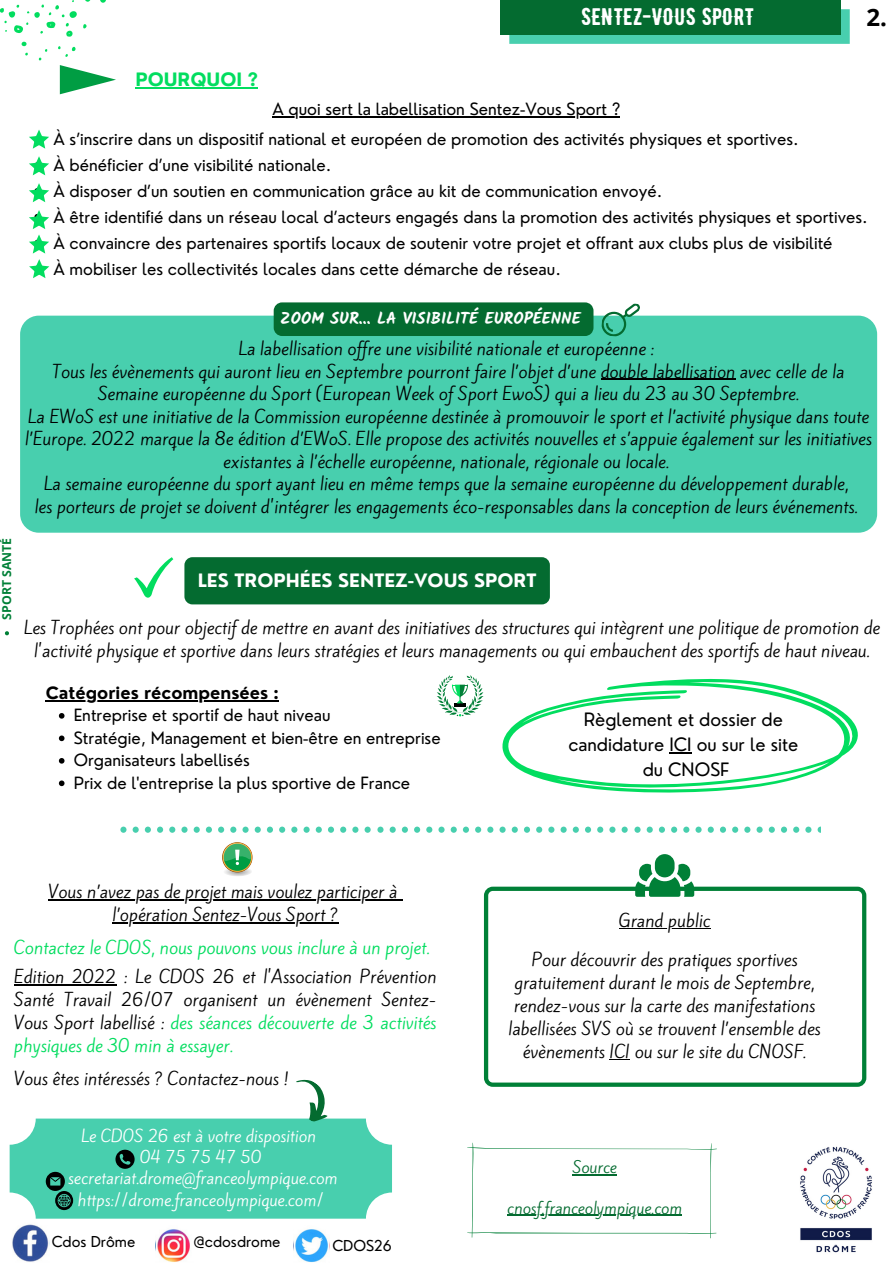
<style>
.page{position:relative;width:893px;height:1264px;background:#fff}
.page>*{position:absolute;margin:0;border:0;box-sizing:border-box;transform-origin:0 0}
.t1{font:24px "BERNIER Regular";color:#fff}
.t2{font:700 24px "Open Sans";color:#000}
.t3{font:18px/24.8px "Nourd";color:#000;text-align:center}
.t4{font:700 18px "Nourd";color:#fff}
.t5{font:700 18px "Nourd";color:#02dd5f}
.t6{font:16.5px/22.5px "Kite One";color:#000;text-align:center}
.t7{font:16.5px/22.5px "Nourd";color:#000}
.t8{font:16.5px/25.8px "Nourd";color:#010101}
.t9{font:16.5px "Kite One";color:#02dd5f}
.t10{font:700 16.5px "Kalam";color:#fff}
.t11{font:700 16.5px "Nourd";color:#000}
.t12{font:15.45px/21.3px "Kite One";color:#fff;text-align:center}
.t13{font:15px "Kite One";color:#046b30}
.t14{font:14.7px "Nourd";color:#000}
.t15{font:700 12.3px "Open Sans";color:#008037}
.s1{color:#02dd5f}
</style>
<div class="page">
<svg style="left:509px;top:9px;width:340px;height:35px;background:#4aceae"></svg>
<div style="left:500px;top:0;width:340px;height:35px;background:#046b30"></div>
<div style="left:10px;top:1118px;width:382px;height:100px;background:#48cfae;border-radius:26px"></div>
<img style="left:800px;top:1146px;width:72px;height:107px">
<img style="left:12px;top:1224px;width:37px;height:38px">
<img style="left:157px;top:1229px;width:33px;height:33px">
<img style="left:293px;top:1229px;width:35px;height:33px">
<svg style="left:467px;top:1142px;width:249px;height:96px"></svg>
<svg style="left:115px;top:1149px;width:20px;height:19px"></svg>
<svg style="left:46px;top:1171px;width:27px;height:39px"></svg>
<svg style="left:0;top:0;width:116px;height:94px"></svg>
<div style="left:20px;top:315px;width:857px;height:217px;background:#48cfae;border-radius:19px"></div>
<div style="left:184px;top:557px;width:366px;height:47px;background:#046b30;border-radius:8px"></div>
<svg style="left:134px;top:557px;width:39px;height:40px"></svg>
<svg style="left:59px;top:713px;width:5px;height:5px"></svg>
<svg style="left:59px;top:735px;width:5px;height:6px"></svg>
<svg style="left:59px;top:758px;width:5px;height:5px"></svg>
<svg style="left:59px;top:780px;width:5px;height:6px"></svg>
<hr style="left:46px;top:700px;width:233px;height:1px;background:#000">
<svg style="left:502px;top:678px;width:356px;height:115px"></svg>
<svg style="left:120px;top:826px;width:250px;height:6px"></svg>
<svg style="left:377px;top:826px;width:250px;height:6px"></svg>
<svg style="left:634px;top:826px;width:186px;height:6px"></svg>
<svg style="left:282px;top:1079px;width:57px;height:43px"></svg>
<svg style="left:599px;top:303px;width:41px;height:34px"></svg>
<svg style="left:29px;top:129px;width:20px;height:20px"></svg>
<svg style="left:29px;top:156px;width:20px;height:19px"></svg>
<svg style="left:29px;top:183px;width:20px;height:19px"></svg>
<svg style="left:29px;top:210px;width:20px;height:43px"></svg>
<svg style="left:29px;top:259px;width:20px;height:19px"></svg>
<svg style="left:437px;top:675px;width:46px;height:41px"></svg>
<svg style="left:222px;top:842px;width:30px;height:34px"></svg>
<hr style="left:600px;top:379px;width:135px;height:1px;background:#000">
<hr style="left:572px;top:1174px;width:44px;height:1px;background:#046b30">
<hr style="left:507px;top:1214px;width:174px;height:1px;background:#046b30">
<svg style="left:5px;top:631px;width:4px;height:4px"></svg>
<hr style="left:135px;top:87px;width:123px;height:2px;background:#02dd5f">
<hr style="left:272px;top:117px;width:348px;height:1px;background:#000">
<div style="left:274px;top:302px;width:319px;height:34px;background:#046b30"></div>
<hr style="left:48px;top:899px;width:349px;height:1px;background:#000">
<hr style="left:112px;top:922px;width:226px;height:1px;background:#000">
<hr style="left:14px;top:984px;width:102px;height:1px;background:#000">
<svg style="left:484px;top:886px;width:382px;height:200px"></svg>
<svg style="left:635px;top:863px;width:59px;height:33px"></svg>
<div style="left:654px;top:854px;width:20px;height:23px;background:#008037;border-radius:10px"></div>
<hr style="left:618px;top:927px;width:92px;height:1px;background:#000">
<svg style="left:609px;top:1058px;width:21px;height:1px"></svg>
<h1 class="t1" style="left:581px;top:2px;width:174px">SENTEZ-VOUS SPORT</h1>
<h1 class="t2" style="left:866px;top:1px;width:22px">2.</h1>
<p class="t5" style="left:135px;top:68px;width:124px">POURQUOI ?</p>
<p class="t7" style="left:272px;top:98px;width:349px">A quoi sert la labellisation Sentez-Vous Sport ?</p>
<p class="t7" style="left:53px;top:126px;width:746px;line-height:25.8px">À s’inscrire dans un dispositif national et européen de promotion des activités physiques et sportives.<br>À bénéficier d’une visibilité nationale.<br>À disposer d’un soutien en communication grâce au kit de communication envoyé.</p>
<p class="t8" style="left:53px;top:204px;width:815px">À être identifié dans un réseau local d’acteurs engagés dans la promotion des activités physiques et sportives.<br>À convaincre des partenaires sportifs locaux de soutenir votre projet et offrant aux clubs plus de visibilité<br>À mobiliser les collectivités locales dans cette démarche de réseau.</p>
<p class="t10" style="left:280px;top:308px;width:302px">ZOOM SUR... LA VISIBILITÉ EUROPÉENNE</p>
<p class="t15" style="left:-2px;top:619px;width:83px;rotate:-90deg">SPORT SANTÉ</p>
<p class="t6" style="left:25px;top:338px;width:848px">La labellisation of re une visibilité nationale et européenne :<br>Tous les évènements qui auront lieu en Septembre pourront faire l’objet d’une double labellisation avec celle de la Semaine européenne du Sport (European Week of Sport EwoS) qui a lieu du 23 au 30 Septembre.<br>La EWoS est une initiative de la Commission européenne destinée à promouvoir le sport et l’activité physique dans toute l’Europe. 2022 marque la 8e édition d’EWoS. Elle propose des activités nouvelles et s’appuie également sur les initiatives existantes à l’échelle européenne, nationale, régionale ou locale.<br>La semaine européenne du sport ayant lieu en même temps que la semaine européenne du développement durable,<br>les porteurs de projet se doivent d'intégrer les engagements éco-responsables dans la conception de leurs événements.</p>
<p class="t4" style="left:198px;top:569px;width:108px">DÉFINITION</p>
<p class="t6" style="left:24px;top:617px;width:857px">Les Trophées ont pour objectif de mettre en avant des initiatives des structures qui intègrent une politique de promotion de l'activité physique et sportive dans leurs stratégies et leurs managements ou qui embauchent des sportifs de haut niveau.</p>
<p class="t4" style="left:198px;top:569px;width:340px">LES TROPHÉES SENTEZ-VOUS SPORT</p>
<p class="t11" style="left:46px;top:682px;width:235px">Catégories récompensées :</p>
<p class="t7" style="left:74px;top:703px;width:368px">Entreprise et sportif de haut niveau<br>Stratégie, Management et bien-être en entreprise Organisateurs labellisés<br>Prix de l'entreprise la plus sportive de France</p>
<p class="t3" style="left:568px;top:707px;width:231px">Règlement et dossier de candidature ICI ou sur le site du CNOSF</p>
<p class="t6" style="left:48px;top:880px;width:351px">Vous n’avez pas de projet mais voulez participer à l’opération Sentez-Vous Sport ?</p>
<p class="t9" style="left:14px;top:936px;width:417px">Contactez le CDOS, nous pouvons vous inclure à un projet.</p>
<p class="t6" style="left:14px;top:965px;width:424px;text-align:justify">Edition 2022 : Le CDOS 26 et l'Association Prévention Santé Travail 26/07 organisent un évènement Sentez-Vous Sport labellisé : <span class="s1">des séances découverte de 3 activités physiques de 30 min à essayer.</span></p>
<p class="t6" style="left:14px;top:1067px;width:276px">Vous êtes intéressés ? Contactez-nous !</p>
<p class="t12" style="left:68px;top:1125px;width:271px">Le CDOS 26 est à votre disposition<br>04 75 75 47 50 secretariat.drome@franceolympique.com https://drome.franceolympique.com/</p>
<p class="t14" style="left:52px;top:1232px;width:85px">Cdos Drôme</p>
<p class="t14" style="left:194px;top:1231px;width:88px">@cdosdrome</p>
<p class="t14" style="left:332px;top:1236px;width:61px">CDOS26</p>
<p class="t6" style="left:618px;top:909px;width:93px">Grand public</p>
<p class="t6" style="left:508px;top:948px;width:314px;line-height:23px">Pour découvrir des pratiques sportives gratuitement durant le mois de Septembre, rendez-vous sur la carte des manifestations labellisées SVS où se trouvent l’ensemble des évènements ICI ou sur le site du CNOSF.</p>
<p class="t13" style="left:572px;top:1156px;width:46px">Source</p>
<p class="t13" style="left:507px;top:1197px;width:176px">cnosf.franceolympique.com</p>
</div>
